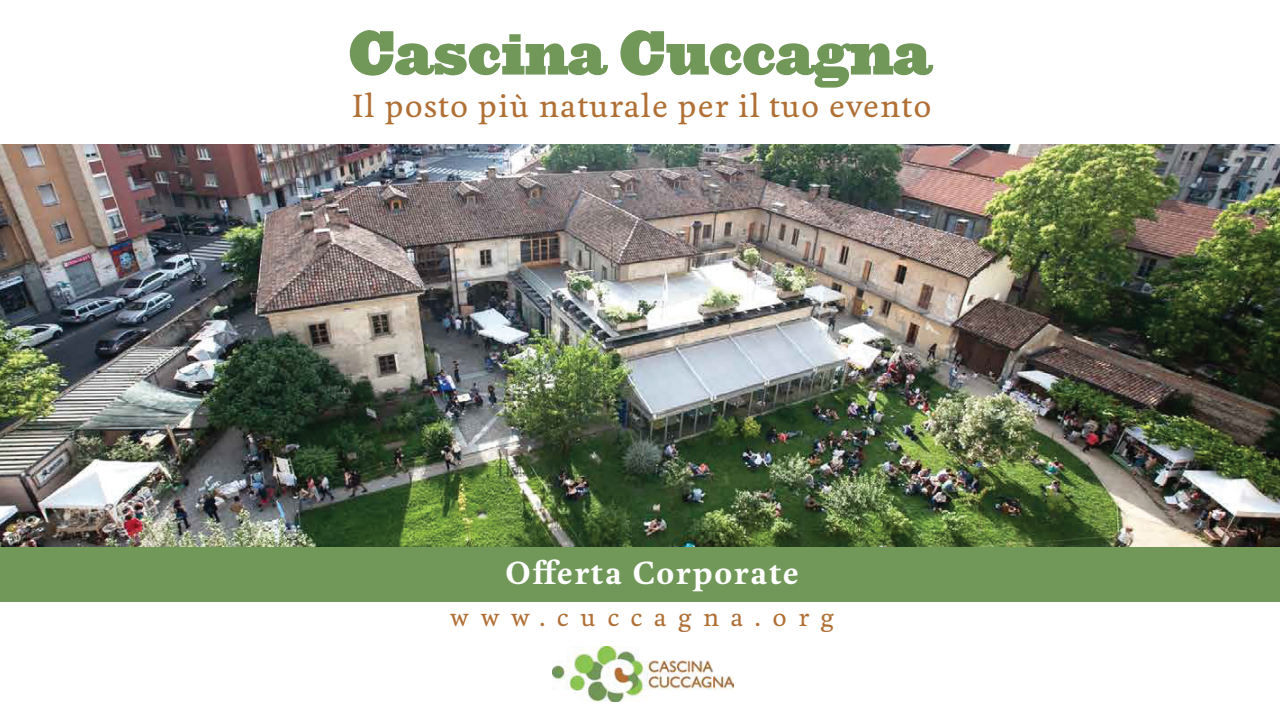
<style>
.page{position:relative;width:1280px;height:720px;background:#fff}
.page>*{position:absolute;margin:0;border:0;box-sizing:border-box;transform-origin:0 0}
.t1{font:57.5px "Ziggurat HTF Black";color:#719859}
.t2{font:500 30px "Feijoa";letter-spacing:.04em;color:#b06f34}
.t3{font:700 30px "Feijoa";letter-spacing:.07em;color:#fff}
.t4{font:500 23.75px "Feijoa";letter-spacing:.49em;color:#b06f34}
</style>
<div class="page">
<img style="left:0;top:144px;width:1280px;height:403px">
<img style="left:553px;top:647px;width:180px;height:55px">
<div style="left:0;top:547px;width:1280px;height:55px;background:#719859"></div>
<h1 class="t1" style="left:349px;top:16px;width:584px">Cascina Cuccagna</h1>
<p class="t2" style="left:352px;top:87px;width:581px">Il posto più naturale per il tuo evento</p>
<p class="t3" style="left:505px;top:552px;width:295px">Offerta Corporate</p>
<p class="t4" style="left:450px;top:602px;width:385px">www.cuccagna.org</p>
</div>
